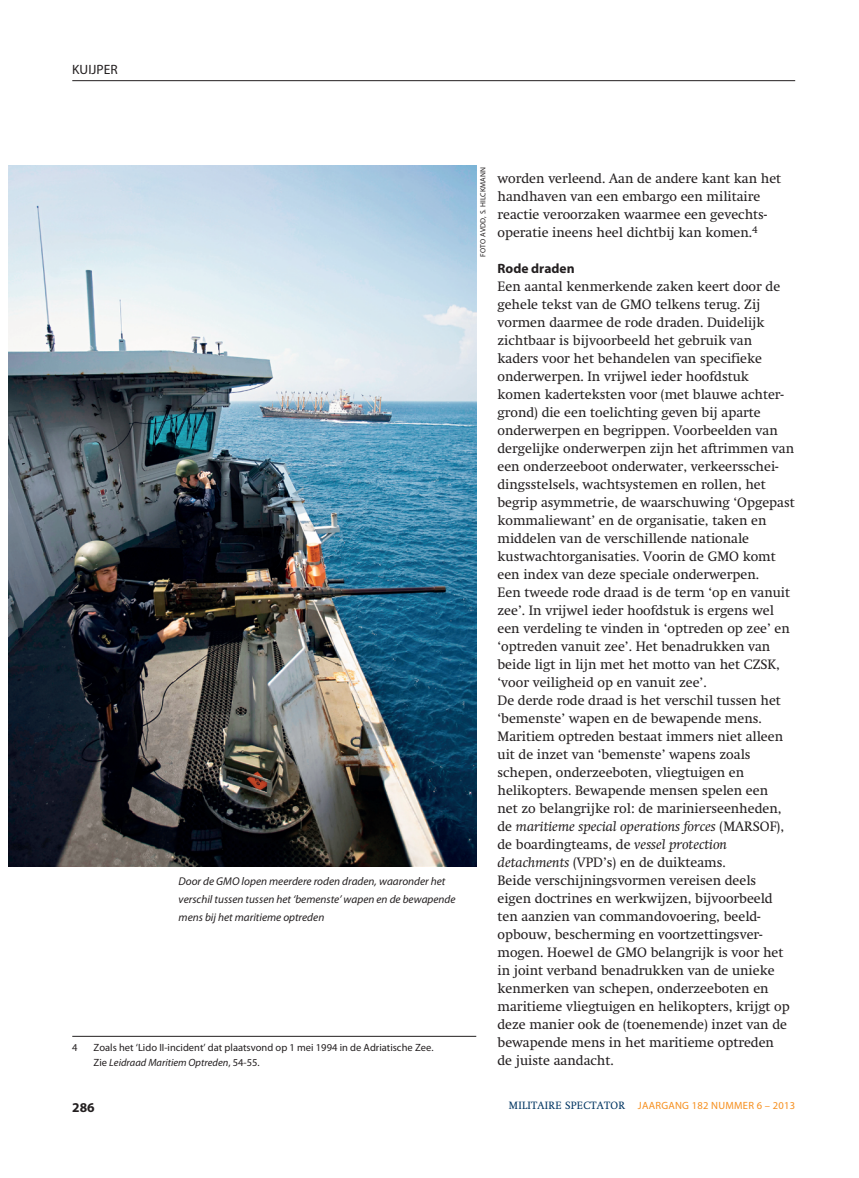
<style>
.page{position:relative;width:859px;height:1178px;background:#fff}
.page>*{position:absolute;margin:0;border:0;box-sizing:border-box;transform-origin:0 0}
.t1{font:13.5px/18px "Swift";color:#231f20}
.t2{font:700 13.5px "Myriad Pro";color:#231f20}
.t3{font:13.5px "Myriad Pro";color:#231f20}
.t4{font:italic 11.25px/18px "Myriad Pro";color:#231f20}
.t5{font:10.5px/15px "Myriad Pro";color:#231f20}
.t6{font:10.5px "Myriad Pro";letter-spacing:.025em;color:#f68f1e}
.t7{font:7.5px "Myriad Pro";letter-spacing:.02em;color:#231f20}
.s1{font-style:italic}
.s2{font-family:"Swift";color:#003562}
</style>
<div class="page">
<hr style="left:72px;top:80px;width:723px;height:1px;background:#231f20">
<img style="left:9px;top:165px;width:467px;height:702px">
<hr style="left:72px;top:1036px;width:404px;height:1px;background:#231f20">
<p class="t3" style="left:72px;top:62px;width:47px">KUIJPER</p>
<p class="t4" style="left:179px;top:873px;width:278px">Door de GMO lopen meerdere roden draden, waaronder het verschil tussen tussen het ‘bemenste’ wapen en de bewapende mens bij het maritieme optreden</p>
<p class="t5" style="left:72px;top:1040px;width:7px">4</p>
<p class="t5" style="left:94px;top:1040px;width:341px">Zoals het ‘Lido II-incident’ dat plaatsvond op 1 mei 1994 in de Adriatische Zee.<br>Zie <span class="s1">Leidraad Maritiem Optreden</span>, 54-55.</p>
<p class="t7" style="left:479px;top:257px;width:90px;rotate:-90deg">Foto AVDD, S. Hilckmann</p>
<p class="t1" style="left:497px;top:170px;width:285px">worden verleend. Aan de andere kant kan het handhaven van een embargo een militaire reactie veroorzaken waarmee een gevechts&shy;operatie ineens heel dichtbij kan komen.<sup>4</sup></p>
<p class="t2" style="left:497px;top:261px;width:79px">Rode draden</p>
<p class="t1" style="left:497px;top:278px;width:299px">Een aantal kenmerkende zaken keert door de gehele tekst van de GMO telkens terug. Zij vormen daarmee de rode draden. Duidelijk zichtbaar is bijvoorbeeld het gebruik van kaders voor het behandelen van specifieke onderwerpen. In vrijwel ieder hoofdstuk komen kaderteksten voor (met blauwe achter&shy;grond) die een toelichting geven bij aparte onderwerpen en begrippen. Voorbeelden van dergelijke onderwerpen zijn het aftrimmen van een onderzeeboot onderwater, verkeersschei&shy;dingsstelsels, wachtsystemen en rollen, het begrip asymmetrie, de waarschuwing ‘Opgepast kommaliewant’ en de organisatie, taken en middelen van de verschillende nationale kustwachtorganisaties. Voorin de GMO komt een index van deze speciale onderwerpen.<br>Een tweede rode draad is de term ‘op en vanuit zee’. In vrijwel ieder hoofdstuk is ergens wel een verdeling te vinden in ‘optreden op zee’ en ‘optreden vanuit zee’. Het benadrukken van beide ligt in lijn met het motto van het CZSK, ‘voor veiligheid op en vanuit zee’.<br>De derde rode draad is het verschil tussen het ‘bemenste’ wapen en de bewapende mens.<br>Maritiem optreden bestaat immers niet alleen uit de inzet van ‘bemenste’ wapens zoals schepen, onderzeeboten, vliegtuigen en helikopters. Bewapende mensen spelen een<br>net zo belangrijke rol: de marinierseenheden, de <span class="s1">maritieme special operations forces</span> (MARSOF), de boardingteams, de <span class="s1">vessel protection detachments</span> (VPD’s) en de duikteams.<br>Beide verschijningsvormen vereisen deels<br>eigen doctrines en werkwijzen, bijvoorbeeld ten aanzien van commandovoering, beeld&shy;opbouw, bescherming en voortzettingsver&shy;mogen. Hoewel de GMO belangrijk is voor het in joint verband benadrukken van de unieke kenmerken van schepen, onderzeeboten en maritieme vliegtuigen en helikopters, krijgt op deze manier ook de (toenemende) inzet van de bewapende mens in het maritieme optreden<br>de juiste aandacht.</p>
<p class="t2" style="left:72px;top:1099px;width:24px">286</p>
<p class="t6" style="left:509px;top:1100px;width:288px"><span class="s2">MILITAIRE SPECTATOR</span> JAARGANG 182 NUMMER 6 – 2013</p>
</div>
